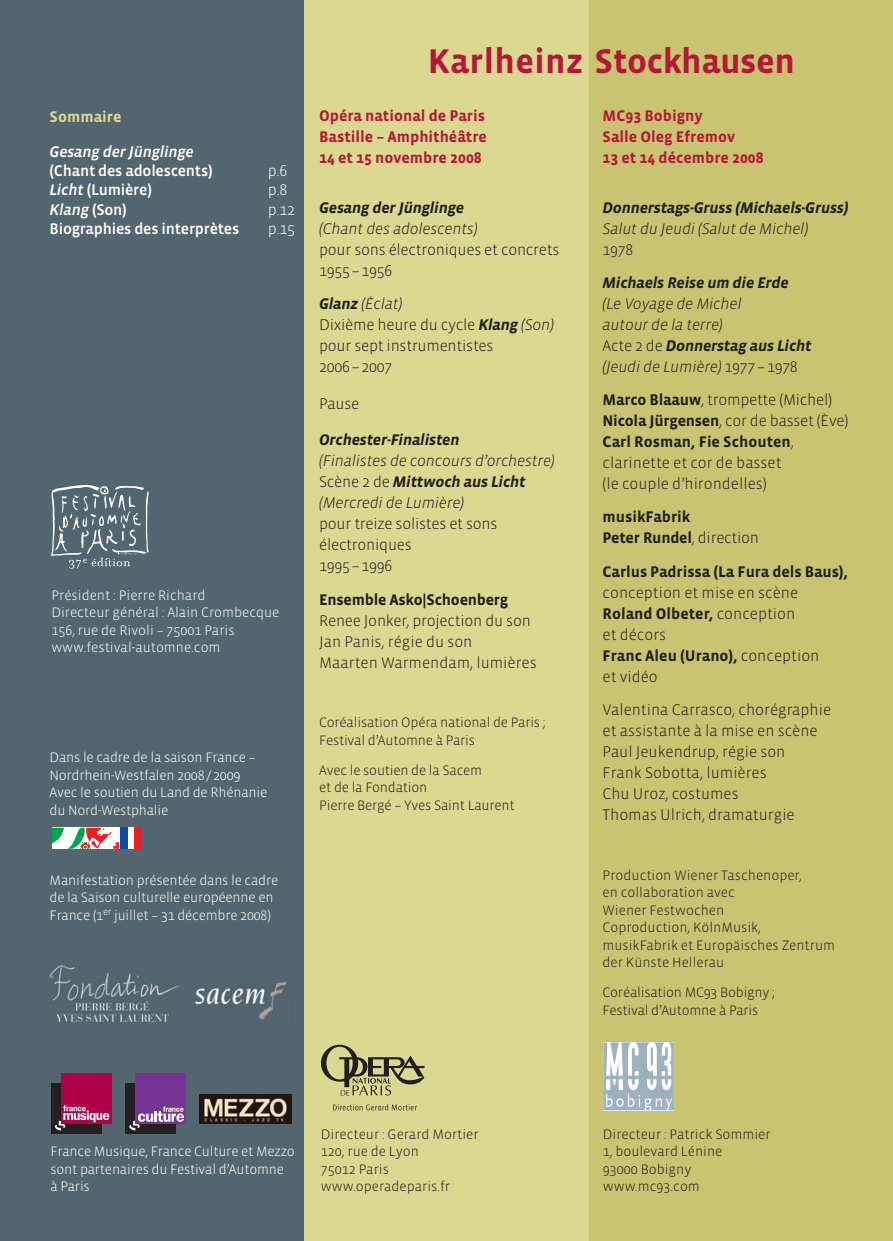
<style>
.page{position:relative;width:893px;height:1241px;background:#fff}
.page>*{position:absolute;margin:0;border:0;box-sizing:border-box;transform-origin:0 0}
.t1{font:700 35px "Vista Sans OT";letter-spacing:-.01em;color:#b61737}
.t2{font:300 15.75px/21px "Vista Sans OT";color:#231f20}
.t3{font:italic 300 15.75px/21px "Vista Sans OT";letter-spacing:-.015em;color:#231f20}
.t4{font:700 15.75px/21px "Vista Sans OT";color:#b61737}
.t5{font:italic 700 15.75px "Vista Sans OT";letter-spacing:-.015em;color:#231f20}
.t6{font:700 15.75px/21px "Vista Sans OT";letter-spacing:-.015em;color:#231f20}
.t7{font:500 15.75px "Vista Sans OT";letter-spacing:-.015em;color:#fff}
.t8{font:italic 500 15.75px "Vista Sans OT";letter-spacing:-.015em;color:#fff}
.t9{font:300 15.75px "Vista Sans OT";color:#fff}
.t10{font:700 15.75px "Vista Sans OT";color:#dbd892}
.t11{font:300 14px/17.5px "Vista Sans OT";color:#231f20}
.t12{font:300 14px/17.5px "Vista Sans OT";letter-spacing:-.015em;color:#fff}
.s1{font-style:italic}
.s2{font-style:normal}
.s3{font-weight:700;font-style:italic}
.s4{font-weight:700}
.s5{font-weight:300}
</style>
<div class="page">
<div style="left:0;top:0;width:304px;height:1240px;background:#53656e"></div>
<div style="left:304px;top:0;width:285px;height:1240px;background:#dbd892"></div>
<div style="left:589px;top:0;width:304px;height:1240px;background:#c9c472"></div>
<div style="left:52px;top:827px;width:89px;height:21px;background:#fff"></div>
<svg style="left:52px;top:827px;width:67px;height:21px"></svg>
<div style="left:120px;top:827px;width:7px;height:21px;background:#0d4da1"></div>
<div style="left:134px;top:827px;width:7px;height:21px;background:#ee1d23"></div>
<img style="left:195px;top:981px;width:92px;height:39px">
<img style="left:50px;top:965px;width:129px;height:56px">
<svg style="left:603px;top:1042px;width:71px;height:68px;background:#bdcbd3"></svg>
<div style="left:126px;top:1082px;width:50px;height:51px;background:#231f20"></div>
<div style="left:135px;top:1073px;width:51px;height:50px;background:#763594"></div>
<svg style="left:129px;top:1106px;width:55px;height:24px"></svg>
<div style="left:51px;top:1082px;width:51px;height:51px;background:#231f20"></div>
<div style="left:61px;top:1073px;width:51px;height:50px;background:#b00249"></div>
<svg style="left:55px;top:1105px;width:54px;height:25px"></svg>
<img style="left:199px;top:1094px;width:93px;height:29px">
<svg style="left:321px;top:1044px;width:104px;height:51px"></svg>
<svg style="left:333px;top:1104px;width:84px;height:6px"></svg>
<svg style="left:51px;top:485px;width:98px;height:83px"></svg>
<p class="t10" style="left:50px;top:107px;width:73px">Sommaire</p>
<p class="t8" style="left:50px;top:142px;width:146px">Gesang der Jünglinge</p>
<p class="t7" style="left:50px;top:161px;width:164px">(Chant des adolescents)</p>
<p class="t9" style="left:268px;top:161px;width:21px">p.6</p>
<p class="t7" style="left:50px;top:181px;width:104px"><span class="s1">Licht</span> (Lumière)</p>
<p class="t9" style="left:268px;top:181px;width:21px">p.8</p>
<p class="t8" style="left:50px;top:200px;width:79px">Klang <span class="s2">(Son)</span></p>
<p class="t9" style="left:268px;top:200px;width:29px">p.12</p>
<p class="t7" style="left:50px;top:219px;width:191px">Biographies des interprètes</p>
<p class="t9" style="left:268px;top:219px;width:29px">p.15</p>
<p class="t12" style="left:51px;top:586px;width:230px">Président : Pierre Richard<br>Directeur général : Alain Crombecque<br>156, rue de Rivoli – 75001 Paris www.festival-automne.com</p>
<p class="t12" style="left:50px;top:748px;width:219px">Dans le cadre de la saison France –<br>Nordrhein-Westfalen 2008 / 2009<br>Avec le soutien du Land de Rhénanie du Nord-Westphalie</p>
<p class="t12" style="left:50px;top:870px;width:230px">Manifestation présentée dans le cadre de la Saison culturelle européenne en<br>France (1<sup>er</sup> juillet – 31 décembre 2008)</p>
<h1 class="t1" style="left:428px;top:41px;width:369px">Karlheinz Stockhausen</h1>
<p class="t4" style="left:319px;top:105px;width:169px">Opéra national de Paris<br>Bastille – Amphithéâtre<br>14 et 15 novembre 2008</p>
<p class="t5" style="left:319px;top:198px;width:147px">Gesang der Jünglinge</p>
<p class="t3" style="left:319px;top:217px;width:160px">(Chant des adolescents)</p>
<p class="t2" style="left:319px;top:238px;width:242px">pour sons électroniques et concrets<br>1955 – 1956</p>
<p class="t2" style="left:319px;top:293px;width:236px"><span class="s3">Glanz</span> <span class="s1">(Éclat)<br></span>Dixième heure du cycle <span class="s3">Klang</span> <span class="s1">(Son) </span>pour sept instrumentistes<br>2006 – 2007</p>
<p class="t2" style="left:319px;top:392px;width:42px">Pause</p>
<p class="t5" style="left:319px;top:430px;width:142px">Orchester-Finalisten</p>
<p class="t3" style="left:319px;top:450px;width:237px">(Finalistes de concours d’orchestre)<br><span class="s2">Scène 2 de</span> <span class="s4">Mittwoch aus Licht </span>(Mercredi de Lumière)</p>
<p class="t2" style="left:319px;top:513px;width:180px">pour treize solistes et sons électroniques<br>1995 – 1996</p>
<p class="t6" style="left:319px;top:588px;width:191px">Ensemble Asko|Schoenberg</p>
<p class="t2" style="left:319px;top:609px;width:219px">Renee Jonker, projection du son<br>Jan Panis, régie du son<br>Maarten Warmendam, lumières</p>
<p class="t11" style="left:319px;top:713px;width:228px">Coréalisation Opéra national de Paris ;<br>Festival d’Automne à Paris</p>
<p class="t11" style="left:319px;top:761px;width:197px">Avec le soutien de la Sacem<br>et de la Fondation<br>Pierre Bergé – Yves Saint Laurent</p>
<p class="t4" style="left:602px;top:105px;width:163px">MC93 Bobigny<br>Salle Oleg Efremov<br>13 et 14 décembre 2008</p>
<p class="t5" style="left:602px;top:198px;width:247px">Donnerstags-Gruss (Michaels-Gruss)</p>
<p class="t3" style="left:602px;top:217px;width:207px">Salut du Jeudi (Salut de Michel)</p>
<p class="t2" style="left:602px;top:238px;width:32px">1978</p>
<p class="t5" style="left:602px;top:273px;width:188px">Michaels Reise um die Erde</p>
<p class="t3" style="left:602px;top:293px;width:211px">(Le Voyage de Michel<br>autour de la terre)<br><span class="s2">Acte 2 de</span> <span class="s4">Donnerstag aus Licht </span>(Jeudi de Lumière) <span class="s2">1977 – 1978</span></p>
<p class="t2" style="left:602px;top:389px;width:247px"><span class="s4">Marco Blaauw</span>, trompette (Michel)<br><span class="s4">Nicola Jürgensen</span>, cor de basset (Ève)<br><span class="s4">Carl Rosman, Fie Schouten</span>, clarinette et cor de basset<br>(le couple d’hirondelles)</p>
<p class="t6" style="left:602px;top:506px;width:158px">musikFabrik<br>Peter Rundel<span class="s5">, direction</span></p>
<p class="t6" style="left:602px;top:560px;width:247px">Carlus Padrissa (La Fura dels Baus),</p>
<p class="t2" style="left:602px;top:581px;width:218px">conception et mise en scène<br><span class="s4">Roland Olbeter,</span> conception<br>et décors<br><span class="s4">Franc Aleu (Urano),</span> conception et vidéo</p>
<p class="t2" style="left:602px;top:699px;width:230px">Valentina Carrasco, chorégraphie et assistante à la mise en scène<br>Paul Jeukendrup, régie son<br>Frank Sobotta, lumières<br>Chu Uroz, costumes<br>Thomas Ulrich, dramaturgie</p>
<p class="t11" style="left:602px;top:866px;width:234px">Production Wiener Taschenoper,<br>en collaboration avec<br>Wiener Festwochen<br>Coproduction, KölnMusik, musikFabrik et Europäisches Zentrum der Künste Hellerau</p>
<p class="t11" style="left:602px;top:983px;width:174px">Coréalisation MC93 Bobigny ;<br>Festival d’Automne à Paris</p>
<p class="t12" style="left:50px;top:1142px;width:246px">France Musique, France Culture et Mezzo sont partenaires du Festival d’Automne à Paris</p>
<p class="t11" style="left:321px;top:1124px;width:159px">Directeur : Gerard Mortier<br>120, rue de Lyon<br>75012 Paris www.operadeparis.fr</p>
<p class="t11" style="left:603px;top:1124px;width:169px">Directeur : Patrick Sommier<br>1, boulevard Lénine<br>93000 Bobigny www.mc93.com</p>
</div>
